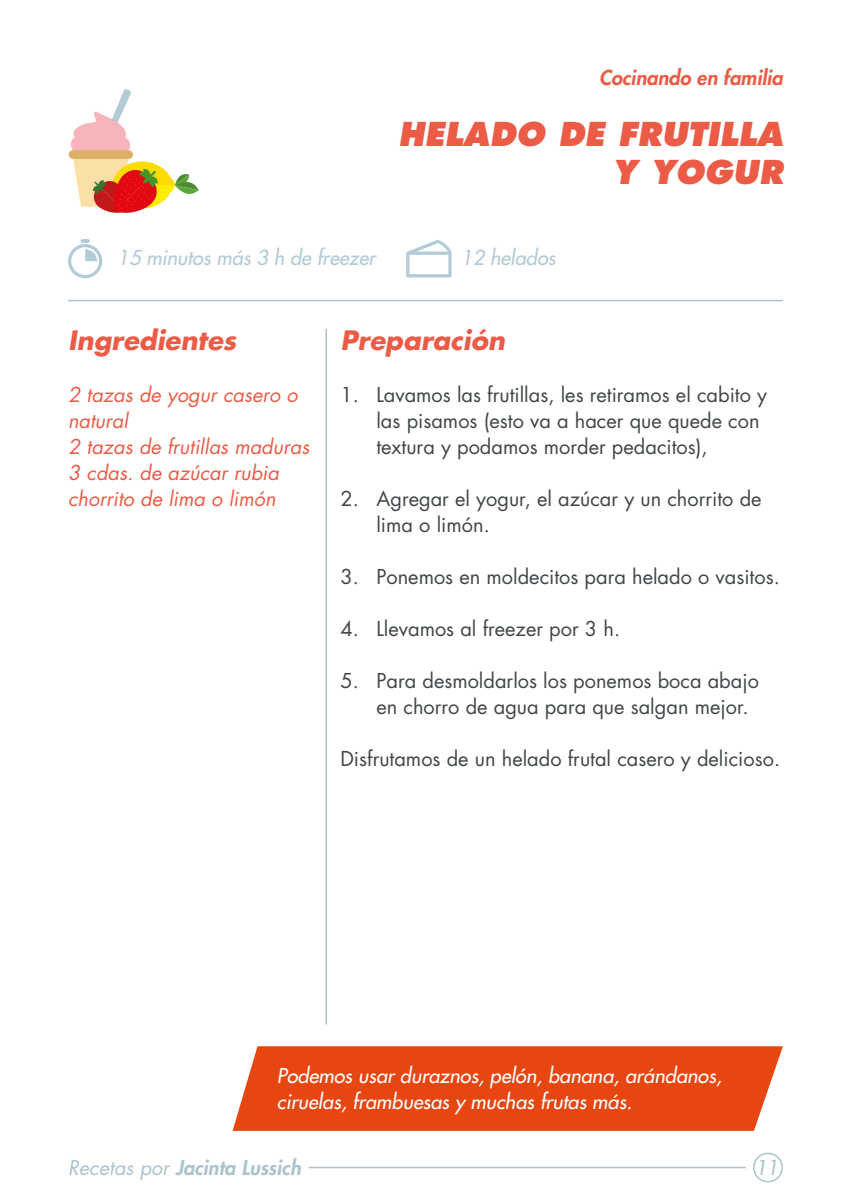
<style>
.page{position:relative;width:851px;height:1191px;background:#fff}
.page>*{position:absolute;margin:0;border:0;box-sizing:border-box;transform-origin:0 0}
.t1{font:italic 800 32px/38px "Futura Std";color:#eb5b46;text-align:right}
.t2{font:italic 700 26px "Futura Std";color:#eb5b46}
.t3{font:20px/26px "Futura Std";color:#404649}
.t4{font:italic 20px/26px "Futura Std";color:#eb5b46}
.t5{font:italic 500 20px/26px "Futura Std";color:#fff}
.t6{font:italic 500 20px "Futura Std";color:#b2cbd6}
.t7{font:italic 800 20px "Futura Std";color:#abc3cc}
.t8{font:italic 800 20px "Futura Std";color:#eb5b46}
.t9{font:italic 500 20px "Futura Std";color:#abc3cc}
.s1{font-weight:400}
</style>
<div class="page">
<hr style="left:68px;top:300px;width:714px;height:1px;background:#abc3cc">
<hr style="left:325px;top:329px;width:2px;height:695px;background:#abc3cc">
<div style="left:233px;top:1046px;width:549px;height:84px;background:#e84610"></div>
<svg style="left:68px;top:239px;width:34px;height:39px"></svg>
<svg style="left:406px;top:240px;width:45px;height:37px"></svg>
<svg style="left:69px;top:89px;width:130px;height:124px"></svg>
<div style="left:753px;top:1152px;width:29px;height:30px;border:2px solid #abc3cc;border-radius:50%"></div>
<hr style="left:308px;top:1166px;width:438px;height:2px;background:#abc3cc">
<p class="t8" style="left:599px;top:64px;width:185px">Cocinando en familia</p>
<h1 class="t1" style="left:398px;top:115px;width:386px">HELADO DE FRUTILLA<br>Y YOGUR</h1>
<p class="t6" style="left:117px;top:245px;width:259px">15 minutos más 3 h de freezer</p>
<p class="t6" style="left:461px;top:245px;width:96px">12 helados</p>
<h2 class="t2" style="left:68px;top:323px;width:170px">Ingredientes</h2>
<p class="t4" style="left:68px;top:382px;width:243px">2 tazas de yogur casero o natural<br>2 tazas de frutillas maduras<br>3 cdas. de azúcar rubia chorrito de lima o limón</p>
<h2 class="t2" style="left:340px;top:323px;width:166px">Preparación</h2>
<p class="t3" style="left:376px;top:382px;width:392px;text-indent:-36px">1. Lavamos las frutillas, les retiramos el cabito y las pisamos (esto va a hacer que quede con textura y podamos morder pedacitos),</p>
<p class="t3" style="left:376px;top:486px;width:386px;text-indent:-36px">2. Agregar el yogur, el azúcar y un chorrito de lima o limón.</p>
<p class="t3" style="left:340px;top:564px;width:441px">3. Ponemos en moldecitos para helado o vasitos.</p>
<p class="t3" style="left:340px;top:616px;width:281px">4. Llevamos al freezer por 3 h.</p>
<p class="t3" style="left:376px;top:668px;width:384px;text-indent:-36px">5. Para desmoldarlos los ponemos boca abajo en chorro de agua para que salgan mejor.</p>
<p class="t3" style="left:340px;top:746px;width:441px">Disfrutamos de un helado frutal casero y delicioso.</p>
<p class="t5" style="left:277px;top:1063px;width:446px">Podemos usar duraznos, pelón, banana, arándanos, ciruelas, frambuesas y muchas frutas más.</p>
<p class="t7" style="left:68px;top:1154px;width:234px"><span class="s1">Recetas por</span> Jacinta Lussich</p>
<p class="t9" style="left:755px;top:1154px;width:24px">11</p>
</div>
